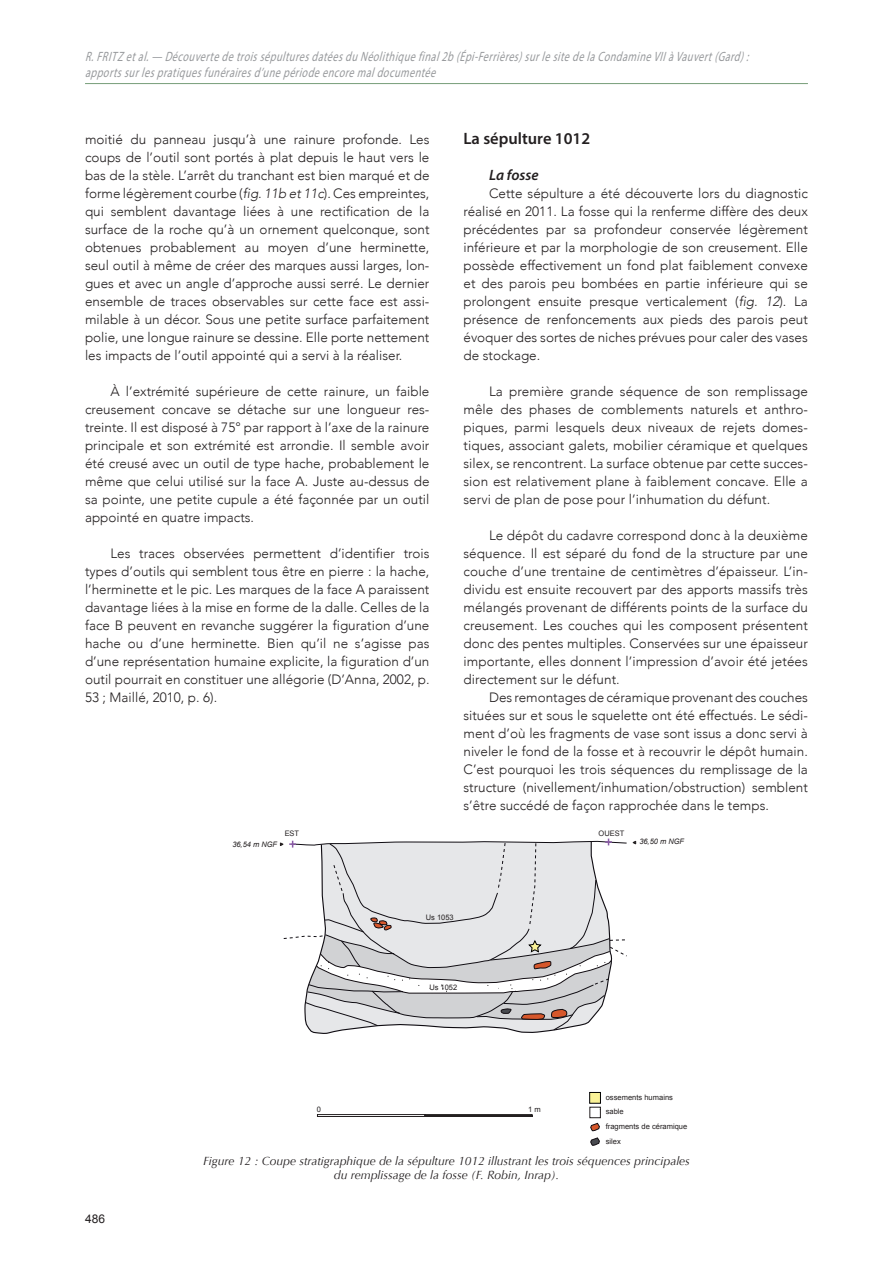
<style>
.page{position:relative;width:893px;height:1263px;background:#fff}
.page>*{position:absolute;margin:0;border:0;box-sizing:border-box;transform-origin:0 0}
.Titre_2{font:600 16.5px "Myriad Pro";color:#231f20}
.Titre_3{font:italic 600 15px "Myriad Pro";color:#231f20}
.texte_1{font:300 13.5px/18px "Avenir";color:#231f20;text-align:justify}
.t1{font:italic 13.5px/16.2px "Myriad Pro";color:#97999c;scale:.75 1}
.légendes{font:italic 12px/14.4px "Optima";color:#231f20;text-align:center}
.t2{font:12px "Arial";color:#231f20}
.t3{font:7.5px/14.5px "Arial";color:#231f20}
.t4{font:italic 7.5px "Arial";color:#231f20}
.s1{font-style:italic}
</style>
<div class="page">
<hr style="left:85px;top:83px;width:723px;height:1px;background:#769d79">
<div style="left:424px;top:1114px;width:109px;height:3px;border:1px solid #231f20"></div>
<div style="left:317px;top:1114px;width:108px;height:3px;border:1px solid #231f20"></div>
<svg style="left:280px;top:838px;width:356px;height:196px"></svg>
<div style="left:590px;top:1092px;width:10px;height:11px;background:#faf297"></div>
<div style="left:590px;top:1092px;width:11px;height:11px;border:1px solid #000"></div>
<div style="left:590px;top:1107px;width:11px;height:11px;border:1px solid #231f20"></div>
<svg style="left:590px;top:1123px;width:10px;height:23px"></svg>
<p class="t1" style="left:85px;top:48px;width:892px">R.FRITZetal.— DécouvertedetroissépulturesdatéesduNéolithiquefinal2b(Épi-Ferrières)surlesitedelaCondamineVIIàVauvert(Gard): apportssurlespratiquesfunérairesd’unepériodeencoremaldocumentée</p>
<p class="texte_1" style="left:85px;top:130px;width:346px">moitié du panneau jusqu’à une rainure profonde. Les coups de l’outil sont portés à plat depuis le haut vers le bas de la stèle. L’arrêt du tranchant est bien marqué et de forme légèrement courbe (<span class="s1">fig. 11b et 11c</span>). Ces empreintes, qui semblent davantage liées à une rectification de la surface de la roche qu’à un ornement quelconque, sont obtenues probablement au moyen d’une herminette, seul outil à même de créer des marques aussi larges, lon&shy;gues et avec un angle d’approche aussi serré. Le dernier ensemble de traces observables sur cette face est assi&shy;milable à un décor. Sous une petite surface parfaitement polie, une longue rainure se dessine. Elle porte nettement les impacts de l’outil appointé qui a servi à la réaliser.</p>
<p class="texte_1" style="left:85px;top:382px;width:346px;text-indent:26px">À l’extrémité supérieure de cette rainure, un faible creusement concave se détache sur une longueur res&shy;treinte. Il est disposé à 75° par rapport à l’axe de la rainure principale et son extrémité est arrondie. Il semble avoir été creusé avec un outil de type hache, probablement le même que celui utilisé sur la face A. Juste au-dessus de sa pointe, une petite cupule a été façonnée par un outil appointé en quatre impacts.</p>
<p class="texte_1" style="left:85px;top:544px;width:346px;text-indent:26px">Les traces observées permettent d’identifier trois types d’outils qui semblent tous être en pierre : la hache, l’herminette et le pic. Les marques de la face A paraissent davantage liées à la mise en forme de la dalle. Celles de la face B peuvent en revanche suggérer la figuration d’une hache ou d’une herminette. Bien qu’il ne s’agisse pas d’une représentation humaine explicite, la figuration d’un outil pourrait en constituer une allégorie (D’Anna, 2002, p.<br>53 ; Maillé, 2010, p. 6).</p>
<p class="Titre_2" style="left:463px;top:128px;width:128px">La sépulture 1012</p>
<p class="Titre_3" style="left:489px;top:165px;width:51px">La fosse</p>
<p class="texte_1" style="left:463px;top:184px;width:346px;text-indent:26px">Cette sépulture a été découverte lors du diagnostic réalisé en 2011. La fosse qui la renferme diffère des deux précédentes par sa profondeur conservée légèrement inférieure et par la morphologie de son creusement. Elle possède effectivement un fond plat faiblement convexe et des parois peu bombées en partie inférieure qui se prolongent ensuite presque verticalement (<span class="s1">fig. 12</span>). La présence de renfoncements aux pieds des parois peut évoquer des sortes de niches prévues pour caler des vases de stockage.</p>
<p class="texte_1" style="left:463px;top:382px;width:346px;text-indent:26px">La première grande séquence de son remplissage mêle des phases de comblements naturels et anthro&shy;piques, parmi lesquels deux niveaux de rejets domes&shy;tiques, associant galets, mobilier céramique et quelques silex, se rencontrent. La surface obtenue par cette succes&shy;sion est relativement plane à faiblement concave. Elle a servi de plan de pose pour l’inhumation du défunt.</p>
<p class="texte_1" style="left:463px;top:526px;width:346px;text-indent:26px">Le dépôt du cadavre correspond donc à la deuxième séquence. Il est séparé du fond de la structure par une couche d’une trentaine de centimètres d’épaisseur. L’in&shy;dividu est ensuite recouvert par des apports massifs très mélangés provenant de différents points de la surface du creusement. Les couches qui les composent présentent donc des pentes multiples. Conservées sur une épaisseur importante, elles donnent l’impression d’avoir été jetées directement sur le défunt.</p>
<p class="texte_1" style="left:463px;top:688px;width:346px;text-indent:26px">Des remontages de céramique provenant des couches situées sur et sous le squelette ont été effectués. Le sédi&shy;ment d’où les fragments de vase sont issus a donc servi à niveler le fond de la fosse et à recouvrir le dépôt humain.<br>C’est pourquoi les trois séquences du remplissage de la structure (nivellement/inhumation/obstruction) semblent s’être succédé de façon rapprochée dans le temps.</p>
<p class="t3" style="left:285px;top:826px;width:16px">EST</p>
<p class="t3" style="left:599px;top:826px;width:27px">OUEST</p>
<p class="t4" style="left:232px;top:839px;width:46px">36,54 m NGF</p>
<p class="t4" style="left:639px;top:837px;width:46px">36,50 m NGF</p>
<p class="t3" style="left:426px;top:910px;width:29px">Us 1053</p>
<p class="t3" style="left:429px;top:980px;width:29px">Us 1052</p>
<p class="t2" style="left:85px;top:1210px;width:22px">486</p>
<p class="t3" style="left:606px;top:1090px;width:83px">ossements humains sable<br>fragments de céramique silex</p>
<p class="légendes" style="left:203px;top:1153px;width:488px">Figure 12 : Coupe stratigraphique de la sépulture 1012 illustrant les trois séquences principales du remplissage de la fosse (F. Robin, Inrap).</p>
<p class="t3" style="left:317px;top:1102px;width:6px">0</p>
<p class="t3" style="left:528px;top:1102px;width:14px">1 m</p>
</div>
